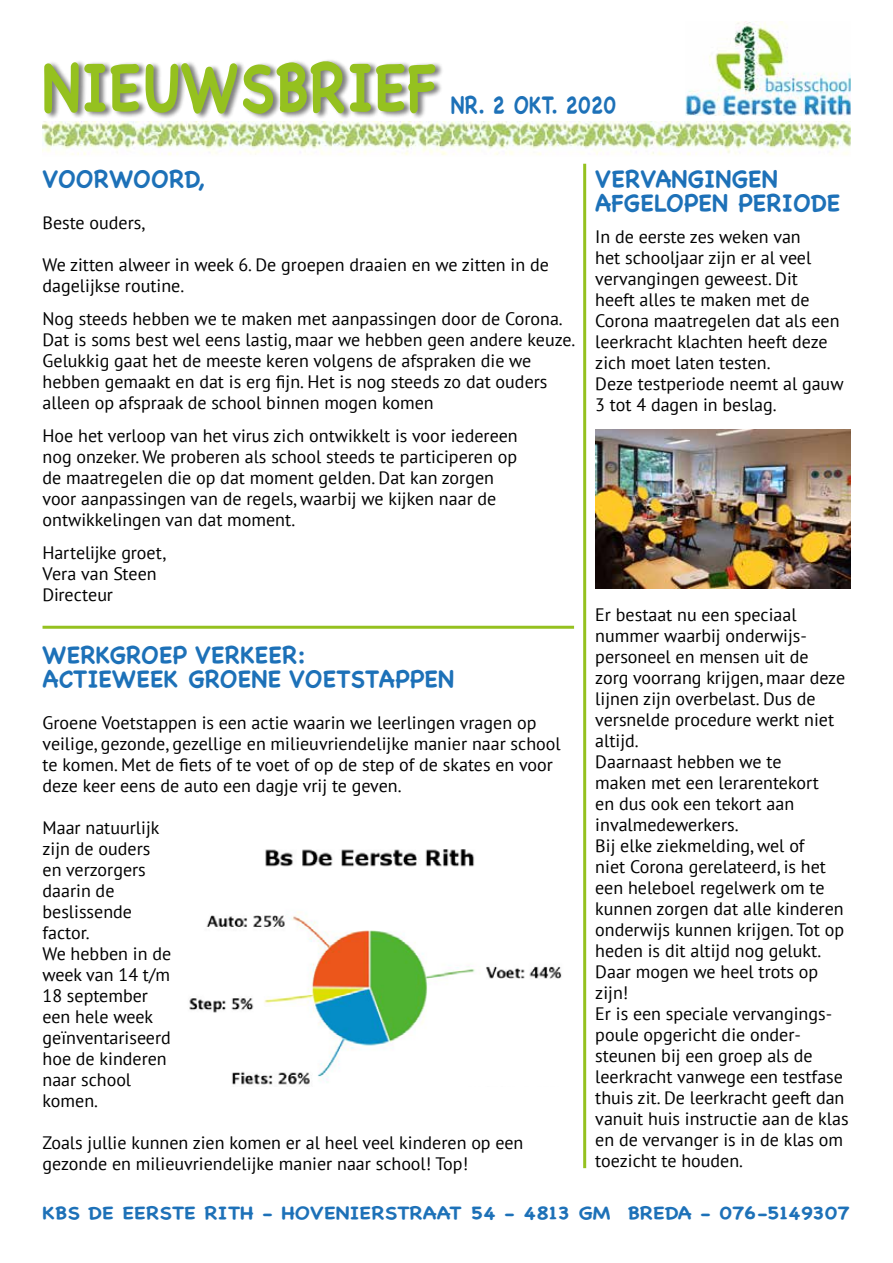
<style>
.page{position:relative;width:893px;height:1263px;background:#fff}
.page>*{position:absolute;margin:0;border:0;box-sizing:border-box;transform-origin:0 0}
.t1{font:700 24px/24px "Chalkboard";color:#1d71b8}
.t2{font:700 24px "Chalkboard";color:#1d71b8;scale:.86 1}
.t3{font:18px/21px "PT Sans";color:#000}
.t4{font:700 18px "Chalkboard";color:#1d71b8;scale:1.15 1}
</style>
<div class="page">
<img style="left:42px;top:122px;width:808px;height:33px">
<img style="left:685px;top:22px;width:165px;height:93px">
<div style="left:44px;top:59px;width:400px;height:61px;background:#000;opacity:.5"></div>
<svg style="left:44px;top:61px;width:391px;height:53px"></svg>
<hr style="left:43px;top:626px;width:531px;height:3px;background:#95c11f">
<img style="left:189px;top:849px;width:373px;height:236px">
<img style="left:595px;top:429px;width:255px;height:160px">
<hr style="left:583px;top:164px;width:3px;height:1004px;background:#95c11f">
<h1 class="t2" style="left:451px;top:90px;width:194px">NR. 2 OKT. 2020</h1>
<h1 class="t1" style="left:43px;top:167px;width:164px">VOORWOORD,</h1>
<p class="t3" style="left:43px;top:212px;width:104px">Beste ouders,</p>
<p class="t3" style="left:43px;top:254px;width:508px">We zitten alweer in week 6. De groepen draaien en we zitten in de dagelijkse routine.</p>
<p class="t3" style="left:43px;top:308px;width:534px">Nog steeds hebben we te maken met aanpassingen door de Corona.<br>Dat is soms best wel eens lastig, maar we hebben geen andere keuze.<br>Gelukkig gaat het de meeste keren volgens de afspraken die we hebben gemaakt en dat is erg fijn. Het is nog steeds zo dat ouders alleen op afspraak de school binnen mogen komen</p>
<p class="t3" style="left:43px;top:425px;width:477px">Hoe het verloop van het virus zich ontwikkelt is voor iedereen nog onzeker. We proberen als school steeds te participeren op de maatregelen die op dat moment gelden. Dat kan zorgen voor aanpassingen van de regels, waarbij we kijken naar de ontwikkelingen van dat moment.</p>
<p class="t3" style="left:43px;top:542px;width:125px">Hartelijke groet,<br>Vera van Steen<br>Directeur</p>
<h1 class="t1" style="left:43px;top:642px;width:413px">WERKGROEP VERKEER:<br>ACTIEWEEK GROENE VOETSTAPPEN</h1>
<p class="t3" style="left:43px;top:711px;width:520px">Groene Voetstappen is een actie waarin we leerlingen vragen op veilige, gezonde, gezellige en milieuvriendelijke manier naar school te komen. Met de fiets of te voet of op de step of de skates en voor deze keer eens de auto een dagje vrij te geven.</p>
<p class="t3" style="left:43px;top:816px;width:130px">Maar natuurlijk zijn de ouders en verzorgers daarin de beslissende factor.<br>We hebben in de week van 14 t/m<br>18 september een hele week geïnventariseerd hoe de kinderen naar school komen.</p>
<p class="t3" style="left:43px;top:1131px;width:482px">Zoals jullie kunnen zien komen er al heel veel kinderen op een gezonde en milieuvriendelijke manier naar school! Top!</p>
<h1 class="t1" style="left:595px;top:167px;width:247px">VERVANGINGEN<br>AFGELOPEN PERIODE</h1>
<p class="t3" style="left:595px;top:225px;width:250px">In de eerste zes weken van<br>het schooljaar zijn er al veel vervangingen geweest. Dit<br>heeft alles te maken met de<br>Corona maatregelen dat als een leerkracht klachten heeft deze zich moet laten testen.<br>Deze testperiode neemt al gauw<br>3 tot 4 dagen in beslag.</p>
<p class="t3" style="left:595px;top:604px;width:255px">Er bestaat nu een speciaal nummer waarbij onderwijs&shy;personeel en mensen uit de<br>zorg voorrang krijgen, maar deze lijnen zijn overbelast. Dus de versnelde procedure werkt niet altijd.<br>Daarnaast hebben we te<br>maken met een lerarentekort<br>en dus ook een tekort aan invalmedewerkers.<br>Bij elke ziekmelding, wel of<br>niet Corona gerelateerd, is het een heleboel regelwerk om te kunnen zorgen dat alle kinderen onderwijs kunnen krijgen. Tot op heden is dit altijd nog gelukt.<br>Daar mogen we heel trots op zijn!<br>Er is een speciale vervangings&shy;poule opgericht die onder&shy;steunen bij een groep als de leerkracht vanwege een testfase thuis zit. De leerkracht geeft dan vanuit huis instructie aan de klas en de vervanger is in de klas om toezicht te houden.</p>
<p class="t4" style="left:43px;top:1202px;width:704px">KBS DE EERSTE RITH - HOVENIERSTRAAT 54 - 4813 GM BREDA - 076-5149307</p>
</div>
